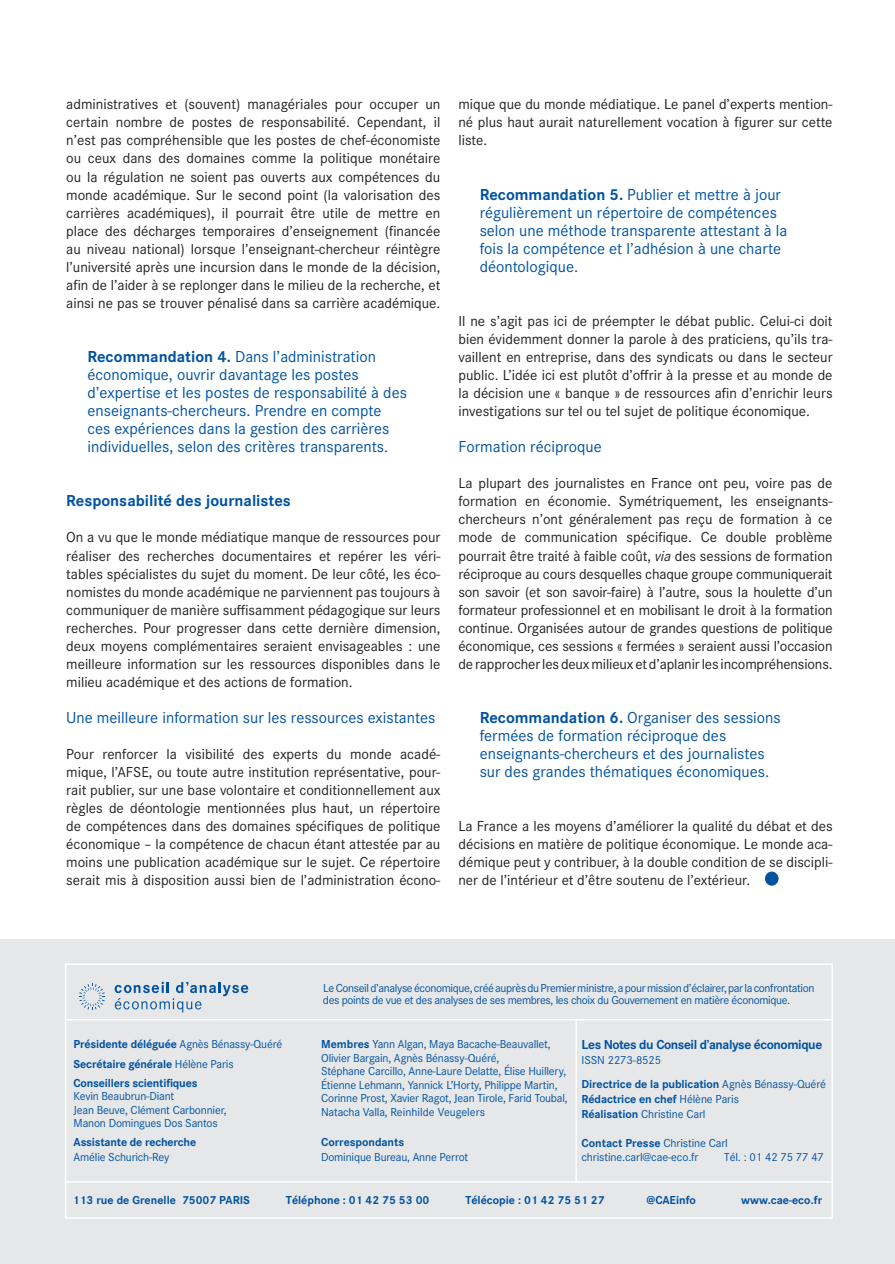
<style>
.page{position:relative;width:895px;height:1264px;background:#fff}
.page>*{position:absolute;margin:0;border:0;box-sizing:border-box;transform-origin:0 0}
.t1{font:16.5px/18px "Corporate S";color:#0153a0}
.t2{font:700 16.5px "Corporate S";color:#0153a0}
.t3{font:15px/18px "Corporate S";color:#231f20;text-align:justify}
.t4{font:700 13.5px "Corporate S";letter-spacing:-.03em;color:#0153a0}
.t5{font:12px/13.5px "Corporate S";letter-spacing:-.015em;color:#0153a0}
.t6{font:700 12px/20.1px "Corporate S";letter-spacing:-.01em;color:#0153a0}
.s1{font-weight:700}
.s2{font-style:italic}
.s3{font-weight:400}
</style>
<div class="page">
<div style="left:0;top:939px;width:895px;height:324px;background:#e6e7e9"></div>
<svg style="left:115px;top:981px;width:133px;height:31px"></svg>
<svg style="left:79px;top:983px;width:26px;height:26px"></svg>
<hr style="left:66px;top:963px;width:766px;height:1px;background:#fff">
<hr style="left:66px;top:1018px;width:766px;height:2px;background:#fff">
<hr style="left:65px;top:1181px;width:766px;height:1px;background:#fff">
<hr style="left:66px;top:1217px;width:767px;height:1px;background:#fff">
<hr style="left:65px;top:963px;width:1px;height:255px;background:#fff">
<hr style="left:831px;top:963px;width:2px;height:255px;background:#fff">
<hr style="left:575px;top:1019px;width:2px;height:163px;background:#fff">
<div style="left:765px;top:872px;width:13px;height:13px;background:#0153a0;border-radius:50%"></div>
<div style="left:765px;top:871px;width:13px;height:14px;border:1px solid #0153a0;border-radius:50%"></div>
<p class="t3" style="left:66px;top:95px;width:376px">administratives et (souvent) managériales pour occuper un certain nombre de postes de responsabilité. Cependant, il n’est pas compréhensible que les postes de chef-économiste ou ceux dans des domaines comme la politique monétaire ou la régulation ne soient pas ouverts aux compétences du monde académique. Sur le second point (la valorisation des carrières académiques), il pourrait être utile de mettre en place des décharges temporaires d’enseignement (financée au niveau national) lorsque l’enseignant-chercheur réintègre l’université après une incursion dans le monde de la décision, afin de l’aider à se replonger dans le milieu de la recherche, et ainsi ne pas se trouver pénalisé dans sa carrière académique.</p>
<p class="t1" style="left:88px;top:347px;width:321px"><span class="s1">Recommandation 4.</span> Dans l’administration économique, ouvrir davantage les postes d’expertise et les postes de responsabilité à des enseignants-chercheurs. Prendre en compte ces expériences dans la gestion des carrières individuelles, selon des critères transparents.</p>
<p class="t2" style="left:66px;top:489px;width:226px">Responsabilité des journalistes</p>
<p class="t3" style="left:66px;top:528px;width:376px">On a vu que le monde médiatique manque de ressources pour réaliser des recherches documentaires et repérer les véri&shy;tables spécialistes du sujet du moment. De leur côté, les éco&shy;nomistes du monde académique ne parviennent pas toujours à communiquer de manière suffisamment pédagogique sur leurs recherches. Pour progresser dans cette dernière dimension, deux moyens complémentaires seraient envisageables : une meilleure information sur les ressources disponibles dans le milieu académique et des actions de formation.</p>
<p class="t1" style="left:66px;top:708px;width:371px">Une meilleure information sur les ressources existantes</p>
<p class="t3" style="left:66px;top:744px;width:376px">Pour renforcer la visibilité des experts du monde acadé&shy;mique, l’AFSE, ou toute autre institution représentative, pour&shy;rait publier, sur une base volontaire et conditionnellement aux règles de déontologie mentionnées plus haut, un répertoire de compétences dans des domaines spécifiques de politique économique – la compétence de chacun étant attestée par au moins une publication académique sur le sujet. Ce répertoire serait mis à disposition aussi bien de l’administration écono-</p>
<p class="t3" style="left:458px;top:95px;width:376px">mique que du monde médiatique. Le panel d’experts mention&shy;né plus haut aurait naturellement vocation à figurer sur cette liste.</p>
<p class="t1" style="left:480px;top:184px;width:309px"><span class="s1">Recommandation 5.</span> Publier et mettre à jour régulièrement un répertoire de compétences selon une méthode transparente attestant à la fois la compétence et l’adhésion à une charte déontologique.</p>
<p class="t3" style="left:458px;top:311px;width:376px">Il ne s’agit pas ici de préempter le débat public. Celui-ci doit bien évidemment donner la parole à des praticiens, qu’ils tra&shy;vaillent en entreprise, dans des syndicats ou dans le secteur public. L’idée ici est plutôt d’offrir à la presse et au monde de la décision une « banque » de ressources afin d’enrichir leurs investigations sur tel ou tel sujet de politique économique.</p>
<p class="t1" style="left:458px;top:437px;width:145px">Formation réciproque</p>
<p class="t3" style="left:458px;top:474px;width:376px">La plupart des journalistes en France ont peu, voire pas de formation en économie. Symétriquement, les enseignants&shy;chercheurs n’ont généralement pas reçu de formation à ce mode de communication spécifique. Ce double problème pourrait être traité à faible coût, <span class="s2">via</span> des sessions de formation réciproque au cours desquelles chaque groupe communiquerait son savoir (et son savoir-faire) à l’autre, sous la houlette d’un formateur professionnel et en mobilisant le droit à la formation continue. Organisées autour de grandes questions de politique économique, ces sessions « fermées » seraient aussi l’occasion de rapprocher les deux milieux et d’aplanir les incompréhensions.</p>
<p class="t1" style="left:480px;top:708px;width:303px"><span class="s1">Recommandation 6.</span> Organiser des sessions fermées de formation réciproque des enseignants-chercheurs et des journalistes sur des grandes thématiques économiques.</p>
<p class="t3" style="left:458px;top:816px;width:376px">La France a les moyens d’améliorer la qualité du débat et des décisions en matière de politique économique. Le monde aca&shy;démique peut y contribuer, à la double condition de se discipli&shy;ner de l’intérieur et d’être soutenu de l’extérieur.</p>
<p class="t6" style="left:74px;top:1033px;width:210px">Présidente déléguée <span class="s3">Agnès Bénassy-Quéré<br></span>Secrétaire générale <span class="s3">Hélène Paris</span></p>
<p class="t6" style="left:74px;top:1072px;width:125px">Conseillers scientifiques</p>
<p class="t5" style="left:74px;top:1089px;width:155px">Kevin Beaubrun-Diant<br>Jean Beuve, Clément Carbonnier,<br>Manon Domingues Dos Santos</p>
<p class="t6" style="left:74px;top:1131px;width:124px">Assistante de recherche</p>
<p class="t5" style="left:74px;top:1149px;width:97px">Amélie Schurich-Rey</p>
<p class="t5" style="left:323px;top:981px;width:493px;line-height:12px">Le Conseil d’analyse économique, créé auprès du Premier ministre, a pour mission d’éclairer, par la confrontation des points de vue et des analyses de ses membres, les choix du Gouvernement en matière économique.</p>
<p class="t5" style="left:321px;top:1036px;width:248px"><span class="s1">Membres</span> Yann Algan, Maya Bacache-Beauvallet, Olivier Bargain, Agnès Bénassy-Quéré,<br>Stéphane Carcillo, Anne-Laure Delatte, Élise Huillery, Étienne Lehmann, Yannick L’Horty, Philippe Martin, Corinne Prost, Xavier Ragot, Jean Tirole, Farid Toubal, Natacha Valla, Reinhilde Veugelers</p>
<p class="t6" style="left:321px;top:1131px;width:85px">Correspondants</p>
<p class="t5" style="left:321px;top:1149px;width:149px">Dominique Bureau, Anne Perrot</p>
<p class="t4" style="left:582px;top:1035px;width:242px">Les Notes du Conseil d’analyse économique</p>
<p class="t5" style="left:582px;top:1047px;width:246px;line-height:23.5px">ISSN 2273-8525<br><span class="s1">Directrice de la publication</span> Agnès Bénassy-Quéré</p>
<p class="t6" style="left:582px;top:1090px;width:159px;line-height:15px">Rédactrice en chef <span class="s3">Hélène Paris<br></span>Réalisation <span class="s3">Christine Carl</span></p>
<p class="t5" style="left:582px;top:1136px;width:148px"><span class="s1">Contact Presse</span> Christine Carl christine.carl@cae-eco.fr</p>
<p class="t5" style="left:724px;top:1149px;width:101px">Tél. : 01 42 75 77 47</p>
<p class="t6" style="left:73px;top:1189px;width:179px">113 rue de Grenelle 75007 PARIS</p>
<p class="t6" style="left:286px;top:1189px;width:145px">Téléphone : 01 42 75 53 00</p>
<p class="t6" style="left:465px;top:1189px;width:141px">Télécopie : 01 42 75 51 27</p>
<p class="t6" style="left:647px;top:1189px;width:51px">@CAEinfo</p>
<p class="t6" style="left:741px;top:1189px;width:83px">www.cae-eco.fr</p>
</div>
